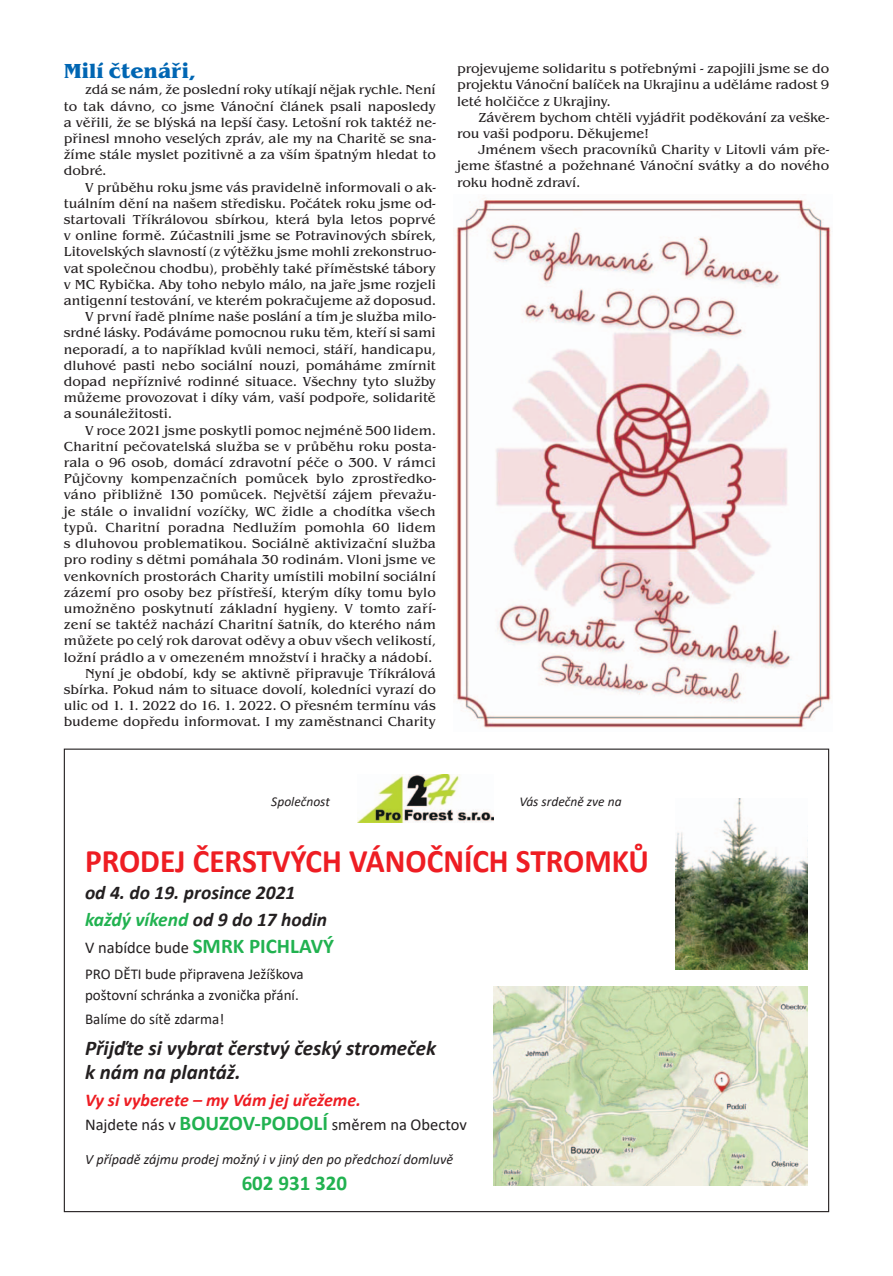
<style>
.page{position:relative;width:893px;height:1276px;background:#fff}
.page>*{position:absolute;margin:0;border:0;box-sizing:border-box;transform-origin:0 0}
.t1{font:700 33px "Calibri";color:#ee1d23;scale:.95 1}
.t2{font:italic 700 21px/24px "Calibri";color:#231f20}
.t3{font:700 21px "Benguiat Itc TOT";color:#0166b3}
.t4{font:700 21px "Calibri";color:#21b250}
.t5{font:italic 700 19.5px/27px "Calibri";color:#231f20}
.t6{font:italic 700 18px "Calibri";color:#ee1d23}
.t7{font:16.5px "Calibri";color:#231f20}
.t8{font:15px/21px "Calibri";color:#231f20}
.t9{font:italic 14.25px "Calibri";color:#231f20}
.t10{font:13.5px/16.2px "Benguiat Itc TOT";color:#231f20;text-align:justify}
.t11{font:italic 13.5px "Calibri";color:#231f20}
.s1{color:#21b250}
.s2{font-weight:700;font-size:21px;color:#21b250}
</style>
<div class="page">
<img style="left:454px;top:195px;width:377px;height:534px">
<img style="left:357px;top:774px;width:136px;height:48px">
<img style="left:675px;top:798px;width:133px;height:171px">
<img style="left:493px;top:986px;width:315px;height:199px">
<h2 class="t3" style="left:64px;top:59px;width:134px">Milí čtenáři,</h2>
<p class="t10" style="left:64px;top:82px;width:374px;text-indent:21px">zdá se nám, že poslední roky utíkají nějak rychle. Není to tak dávno, co jsme Vánoční článek psali naposledy a věřili, že se blýská na lepší časy. Letošní rok taktéž ne&shy;přinesl mnoho veselých zpráv, ale my na Charitě se sna&shy;žíme stále myslet pozitivně a za vším špatným hledat to dobré.</p>
<p class="t10" style="left:85px;top:179px;width:352px">V průběhu roku jsme vás pravidelně informovali o ak-</p>
<p class="t10" style="left:64px;top:195px;width:374px">tuálním dění na našem středisku. Počátek roku jsme od-</p>
<p class="t10" style="left:64px;top:211px;width:374px">startovali Tříkrálovou sbírkou, která byla letos poprvé</p>
<p class="t10" style="left:64px;top:228px;width:374px">v online formě. Zúčastnili jsme se Potravinových sbírek,</p>
<p class="t10" style="left:64px;top:244px;width:374px">Litovelských slavností (z výtěžku jsme mohli zrekonstruo-</p>
<p class="t10" style="left:64px;top:260px;width:374px">vat společnou chodbu), proběhly také příměstské tábory</p>
<p class="t10" style="left:64px;top:276px;width:374px">v MC Rybička. Aby toho nebylo málo, na jaře jsme rozjeli</p>
<p class="t10" style="left:64px;top:292px;width:374px">antigenní testování, ve kterém pokračujeme až doposud.</p>
<p class="t10" style="left:85px;top:309px;width:352px">V první řadě plníme naše poslání a tím je služba milo-</p>
<p class="t10" style="left:64px;top:325px;width:373px">srdné lásky. Podáváme pomocnou ruku těm, kteří si sami</p>
<p class="t10" style="left:64px;top:341px;width:374px">neporadí, a to například kvůli nemoci, stáří, handicapu,</p>
<p class="t10" style="left:64px;top:357px;width:374px">dluhové pasti nebo sociální nouzi, pomáháme zmírnit</p>
<p class="t10" style="left:64px;top:373px;width:374px">dopad nepříznivé rodinné situace. Všechny tyto služby</p>
<p class="t10" style="left:64px;top:390px;width:374px">můžeme provozovat i díky vám, vaší podpoře, solidaritě</p>
<p class="t10" style="left:64px;top:406px;width:109px">a sounáležitosti.</p>
<p class="t10" style="left:85px;top:422px;width:352px">V roce 2021 jsme poskytli pomoc nejméně 500 lidem.</p>
<p class="t10" style="left:64px;top:438px;width:374px">Charitní pečovatelská služba se v průběhu roku posta-</p>
<p class="t10" style="left:64px;top:454px;width:374px">rala o 96 osob, domácí zdravotní péče o 300. V rámci</p>
<p class="t10" style="left:64px;top:471px;width:374px">Půjčovny kompenzačních pomůcek bylo zprostředko-</p>
<p class="t10" style="left:64px;top:487px;width:374px">váno přibližně 130 pomůcek. Největší zájem převažu-</p>
<p class="t10" style="left:64px;top:503px;width:374px">je stále o invalidní vozíčky, WC židle a chodítka všech</p>
<p class="t10" style="left:64px;top:519px;width:374px">typů. Charitní poradna Nedlužím pomohla 60 lidem</p>
<p class="t10" style="left:64px;top:535px;width:374px">s dluhovou problematikou. Sociálně aktivizační služba</p>
<p class="t10" style="left:64px;top:552px;width:374px">pro rodiny s dětmi pomáhala 30 rodinám. Vloni jsme ve</p>
<p class="t10" style="left:64px;top:568px;width:374px">venkovních prostorách Charity umístili mobilní sociální</p>
<p class="t10" style="left:64px;top:584px;width:374px">zázemí pro osoby bez přístřeší, kterým díky tomu bylo</p>
<p class="t10" style="left:64px;top:600px;width:374px">umožněno poskytnutí základní hygieny. V tomto zaří-</p>
<p class="t10" style="left:64px;top:616px;width:374px">zení se taktéž nachází Charitní šatník, do kterého nám</p>
<p class="t10" style="left:64px;top:633px;width:374px">můžete po celý rok darovat oděvy a obuv všech velikostí,</p>
<p class="t10" style="left:64px;top:649px;width:370px">ložní prádlo a v omezeném množství i hračky a nádobí.</p>
<p class="t10" style="left:85px;top:665px;width:352px">Nyní je období, kdy se aktivně připravuje Tříkrálová</p>
<p class="t10" style="left:64px;top:681px;width:374px">sbírka. Pokud nám to situace dovolí, koledníci vyrazí do</p>
<p class="t10" style="left:64px;top:697px;width:374px">ulic od 1. 1. 2022 do 16. 1. 2022. O přesném termínu vás</p>
<p class="t10" style="left:64px;top:714px;width:374px">budeme dopředu informovat. I my zaměstnanci Charity</p>
<p class="t10" style="left:457px;top:61px;width:374px">projevujeme solidaritu s potřebnými - zapojili jsme se do projektu Vánoční balíček na Ukrajinu a uděláme radost 9 leté holčičce z Ukrajiny.</p>
<p class="t10" style="left:457px;top:109px;width:374px;text-indent:21px">Závěrem bychom chtěli vyjádřit poděkování za veške&shy;rou vaši podporu. Děkujeme!</p>
<p class="t10" style="left:457px;top:142px;width:374px;text-indent:21px">Jménem všech pracovníků Charity v Litovli vám pře&shy;jeme šťastné a požehnané Vánoční svátky a do nového roku hodně zdraví.</p>
<p class="t11" style="left:271px;top:792px;width:60px">Společnost</p>
<p class="t11" style="left:519px;top:792px;width:104px">Vás srdečně zve na</p>
<h1 class="t1" style="left:85px;top:837px;width:595px">PRODEJ ČERSTVÝCH VÁNOČNÍCH STROMKŮ</h1>
<h3 class="t5" style="left:85px;top:878px;width:244px">od 4. do 19. prosince 2021 <span class="s1">každý víkend</span> od 9 do 17 hodin</h3>
<p class="t7" style="left:85px;top:936px;width:250px">V nabídce bude <span class="s2">SMRK PICHLAVÝ</span></p>
<p class="t8" style="left:85px;top:962px;width:220px">PRO DĚTI bude připravena Ježíškova poštovní schránka a zvonička přání.</p>
<p class="t8" style="left:85px;top:1007px;width:141px">Balíme do sítě zdarma!</p>
<h2 class="t2" style="left:85px;top:1035px;width:353px">Přijďte si vybrat čerstvý český stromeček k nám na plantáž.</h2>
<h3 class="t6" style="left:85px;top:1087px;width:278px">Vy si vyberete – my Vám jej uřežeme.</h3>
<p class="t7" style="left:85px;top:1113px;width:383px">Najdete nás v <span class="s2">BOUZOV-PODOLÍ</span> směrem na Obectov</p>
<p class="t9" style="left:85px;top:1149px;width:370px">V případě zájmu prodej možný i v jiný den po předchozí domluvě</p>
<h2 class="t4" style="left:242px;top:1167px;width:107px">602 931 320</h2>
</div>
